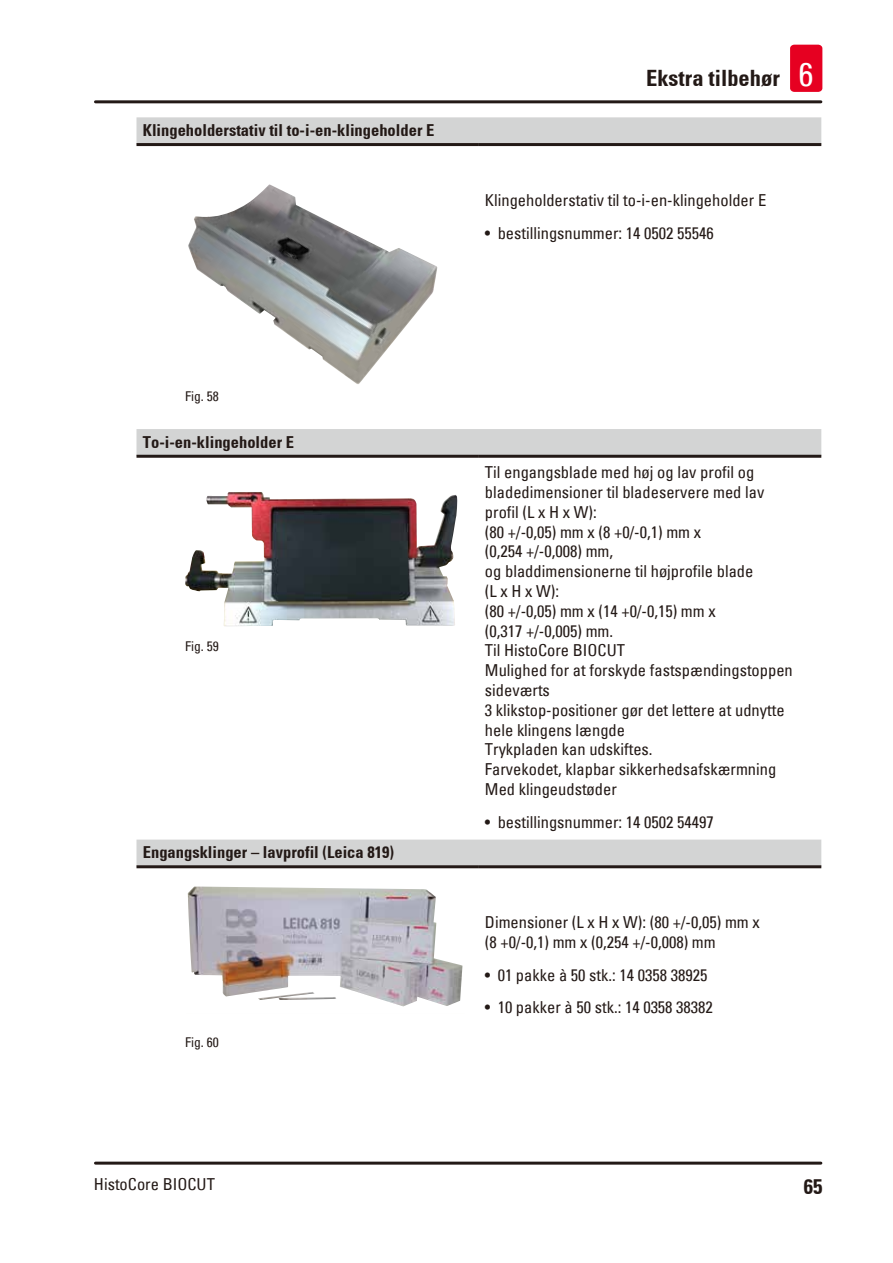
<style>
.page{position:relative;width:893px;height:1263px;background:#fff}
.page>*{position:absolute;margin:0;border:0;box-sizing:border-box;transform-origin:0 0}
.t1{font:700 condensed 22.5px "Univers";color:#231916}
.t2{font:700 condensed 21px "Univers";color:#231916}
.Table_text{font:condensed 16.5px/19.8px "Univers";color:#231916}
.Table_heading{font:700 condensed 16.5px "Univers";color:#231916}
.t3{font:condensed 13.5px "Univers";color:#231916}
.s1{font-weight:400;font-size:33px;color:#fff}
</style>
<div class="page">
<hr style="left:95px;top:100px;width:726px;height:3px;background:#231916">
<hr style="left:95px;top:1161px;width:726px;height:3px;background:#231916">
<div style="left:790px;top:45px;width:32px;height:47px;background:#e60021;border-radius:4px"></div>
<div style="left:136px;top:117px;width:685px;height:26px;background:#d3d4d4"></div>
<hr style="left:136px;top:143px;width:343px;height:3px;background:#231916">
<hr style="left:479px;top:143px;width:342px;height:3px;background:#231916">
<img style="left:188px;top:184px;width:250px;height:200px">
<div style="left:136px;top:429px;width:685px;height:26px;background:#d3d4d4"></div>
<hr style="left:136px;top:455px;width:343px;height:3px;background:#231916">
<hr style="left:479px;top:455px;width:342px;height:3px;background:#231916">
<img style="left:185px;top:492px;width:272px;height:134px">
<div style="left:136px;top:839px;width:685px;height:26px;background:#d3d4d4"></div>
<hr style="left:479px;top:865px;width:342px;height:3px;background:#231916">
<hr style="left:136px;top:865px;width:343px;height:3px;background:#231916">
<img style="left:187px;top:886px;width:276px;height:121px">
<p class="Table_heading" style="left:143px;top:120px;width:293px">Klingeholderstativ til to-i-en-klingeholder E</p>
<h1 class="t1" style="left:646px;top:65px;width:169px">Ekstra tilbehør <span class="s1">6</span></h1>
<p class="Table_text" style="left:485px;top:190px;width:283px">Klingeholderstativ til to-i-en-klingeholder E</p>
<p class="Table_text" style="left:485px;top:223px;width:230px">• bestillingsnummer: 14 0502 55546</p>
<p class="t3" style="left:185px;top:387px;width:35px">Fig. 58</p>
<p class="Table_heading" style="left:143px;top:432px;width:153px">To-i-en-klingeholder E</p>
<p class="t3" style="left:185px;top:638px;width:35px">Fig. 59</p>
<p class="Table_heading" style="left:143px;top:842px;width:253px">Engangsklinger – lavprofil (Leica 819)</p>
<p class="t3" style="left:185px;top:1034px;width:35px">Fig. 60</p>
<p class="Table_text" style="left:485px;top:462px;width:281px">Til engangsblade med høj og lav profil og bladedimensioner til bladeservere med lav profil (L x H x W):</p>
<p class="Table_text" style="left:485px;top:521px;width:218px">(80 +/-0,05) mm x (8 +0/-0,1) mm x (0,254 +/-0,008) mm,</p>
<p class="Table_text" style="left:485px;top:561px;width:270px">og bladdimensionerne til højprofile blade (LxHxW):</p>
<p class="Table_text" style="left:485px;top:601px;width:232px">(80 +/-0,05) mm x (14 +0/-0,15) mm x (0,317 +/-0,005) mm.</p>
<p class="Table_text" style="left:485px;top:640px;width:142px">Til HistoCore BIOCUT</p>
<p class="Table_text" style="left:485px;top:660px;width:309px">Mulighed for at forskyde fastspændingstoppen sideværts</p>
<p class="Table_text" style="left:485px;top:700px;width:301px">3 klikstop-positioner gør det lettere at udnytte hele klingens længde</p>
<p class="Table_text" style="left:485px;top:739px;width:169px">Trykpladen kan udskiftes.</p>
<p class="Table_text" style="left:485px;top:759px;width:293px">Farvekodet, klapbar sikkerhedsafskærmning</p>
<p class="Table_text" style="left:485px;top:779px;width:133px">Med klingeudstøder</p>
<p class="Table_text" style="left:485px;top:811px;width:230px">• bestillingsnummer: 14 0502 54497</p>
<p class="Table_text" style="left:485px;top:912px;width:276px">Dimensioner (L x H x W): (80 +/-0,05) mm x (8 +0/-0,1) mm x (0,254 +/-0,008) mm</p>
<p class="Table_text" style="left:485px;top:964px;width:224px">• 01 pakke à 50 stk.: 14 0358 38925</p>
<p class="Table_text" style="left:485px;top:997px;width:229px">• 10 pakker à 50 stk.: 14 0358 38382</p>
<p class="Table_text" style="left:94px;top:1173px;width:122px">HistoCore BIOCUT</p>
<p class="t2" style="left:804px;top:1173px;width:20px">65</p>
</div>
